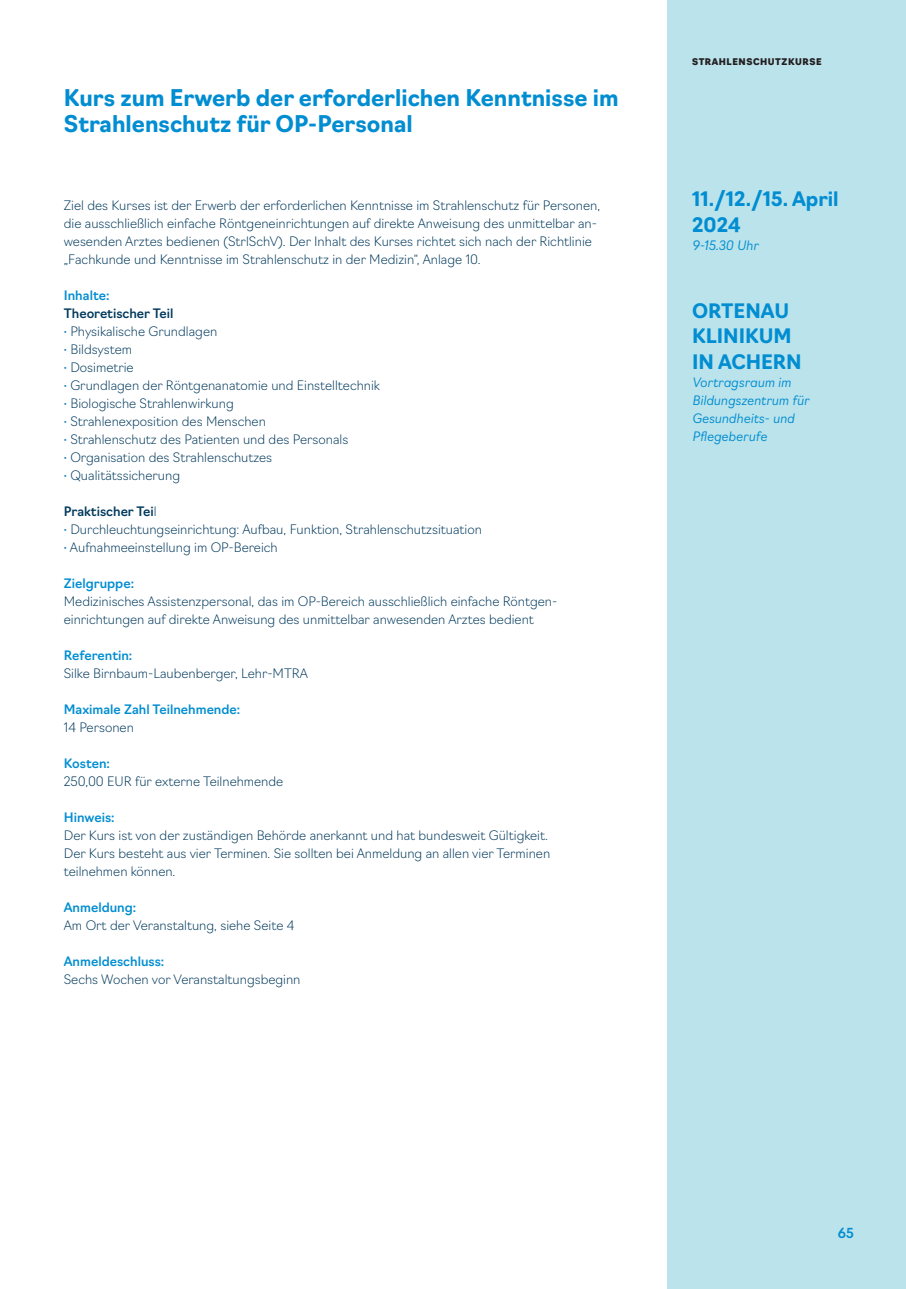
<style>
.page{position:relative;width:906px;height:1289px;background:#fff}
.page>*{position:absolute;margin:0;border:0;box-sizing:border-box;transform-origin:0 0}
.t1{font:700 22.5px/25.5px "Navigo";color:#008dd1}
.t2{font:700 19.5px/25.5px "Navigo";color:#008dd1}
.t3{font:500 13.5px "Navigo";color:#008dd1}
.t4{font:200 12.75px/18px "Navigo";color:#00395c}
.t5{font:500 12.75px "Navigo";color:#008dd1}
.t6{font:italic 300 12.75px/18px "Navigo";color:#008dd1}
.t7{font:900 9px "Navigo";letter-spacing:.06em;color:#231f20}
.s1{font-weight:500}
.s2{font-weight:500;color:#0072bc}
</style>
<div class="page">
<div style="left:668px;top:0;width:238px;height:1288px;background:#bbe3eb"></div>
<h1 class="t1" style="left:64px;top:83px;width:556px">Kurs zum Erwerb der erforderlichen Kenntnisse im<br>Strahlenschutz für OP-Personal</h1>
<p class="t4" style="left:64px;top:195px;width:538px">Ziel des Kurses ist der Erwerb der erforderlichen Kenntnisse im Strahlenschutz für Personen, die ausschließlich einfache Röntgeneinrichtungen auf direkte Anweisung des unmittelbar an&shy;wesenden Arztes bedienen (StrlSchV). Der Inhalt des Kurses richtet sich nach der Richtlinie „Fachkunde und Kenntnisse im Strahlenschutz in der Medizin“, Anlage 10.</p>
<p class="t5" style="left:64px;top:285px;width:47px">Inhalte:</p>
<p class="t4" style="left:64px;top:303px;width:318px"><span class="s1">Theoretischer Teil<br></span><span class="s2">·</span> Physikalische Grundlagen<br><span class="s2">·</span> Bildsystem<br><span class="s2">·</span> Dosimetrie<br><span class="s2">·</span> Grundlagen der Röntgenanatomie und Einstelltechnik <span class="s2">·</span> Biologische Strahlenwirkung<br><span class="s2">·</span> Strahlenexposition des Menschen<br><span class="s2">·</span> Strahlenschutz des Patienten und des Personals<br><span class="s2">·</span> Organisation des Strahlenschutzes<br><span class="s2">·</span> Qualitätssicherung</p>
<p class="t4" style="left:64px;top:501px;width:419px"><span class="s1">Praktischer Tei</span>l<br><span class="s2">·</span> Durchleuchtungseinrichtung: Aufbau, Funktion, Strahlenschutzsituation <span class="s2">·</span> Aufnahmeeinstellung im OP-Bereich</p>
<p class="t5" style="left:64px;top:573px;width:72px">Zielgruppe:</p>
<p class="t4" style="left:64px;top:591px;width:495px">Medizinisches Assistenzpersonal, das im OP-Bereich ausschließlich einfache Röntgen&shy;einrichtungen auf direkte Anweisung des unmittelbar anwesenden Arztes bedient</p>
<p class="t5" style="left:64px;top:645px;width:70px">Referentin:</p>
<p class="t4" style="left:64px;top:663px;width:246px">Silke Birnbaum-Laubenberger, Lehr-MTRA</p>
<p class="t5" style="left:64px;top:699px;width:178px">Maximale Zahl Teilnehmende:</p>
<p class="t4" style="left:64px;top:717px;width:72px">14 Personen</p>
<p class="t5" style="left:64px;top:753px;width:48px">Kosten:</p>
<p class="t4" style="left:64px;top:771px;width:221px">250,00 EUR für externe Teilnehmende</p>
<p class="t5" style="left:64px;top:807px;width:52px">Hinweis:</p>
<p class="t4" style="left:64px;top:825px;width:488px">Der Kurs ist von der zuständigen Behörde anerkannt und hat bundesweit Gültigkeit.<br>Der Kurs besteht aus vier Terminen. Sie sollten bei Anmeldung an allen vier Terminen teilnehmen können.</p>
<p class="t5" style="left:64px;top:897px;width:74px">Anmeldung:</p>
<p class="t4" style="left:64px;top:915px;width:232px">Am Ort der Veranstaltung, siehe Seite 4</p>
<p class="t5" style="left:64px;top:951px;width:102px">Anmeldeschluss:</p>
<p class="t4" style="left:64px;top:969px;width:238px">Sechs Wochen vor Veranstaltungsbeginn</p>
<p class="t7" style="left:692px;top:55px;width:131px">STRAHLENSCHUTZKURSE</p>
<h2 class="t2" style="left:692px;top:185px;width:148px">11./12./15. April<br>2024</h2>
<p class="t6" style="left:692px;top:235px;width:68px">9-15.30 Uhr</p>
<h2 class="t2" style="left:692px;top:296px;width:111px">ORTENAU<br>KLINIKUM<br>IN ACHERN</h2>
<p class="t6" style="left:692px;top:372px;width:119px">Vortragsraum im<br>Bildungszentrum für<br>Gesundheits- und<br>Pflegeberufe</p>
<p class="t3" style="left:838px;top:1222px;width:17px">65</p>
</div>
